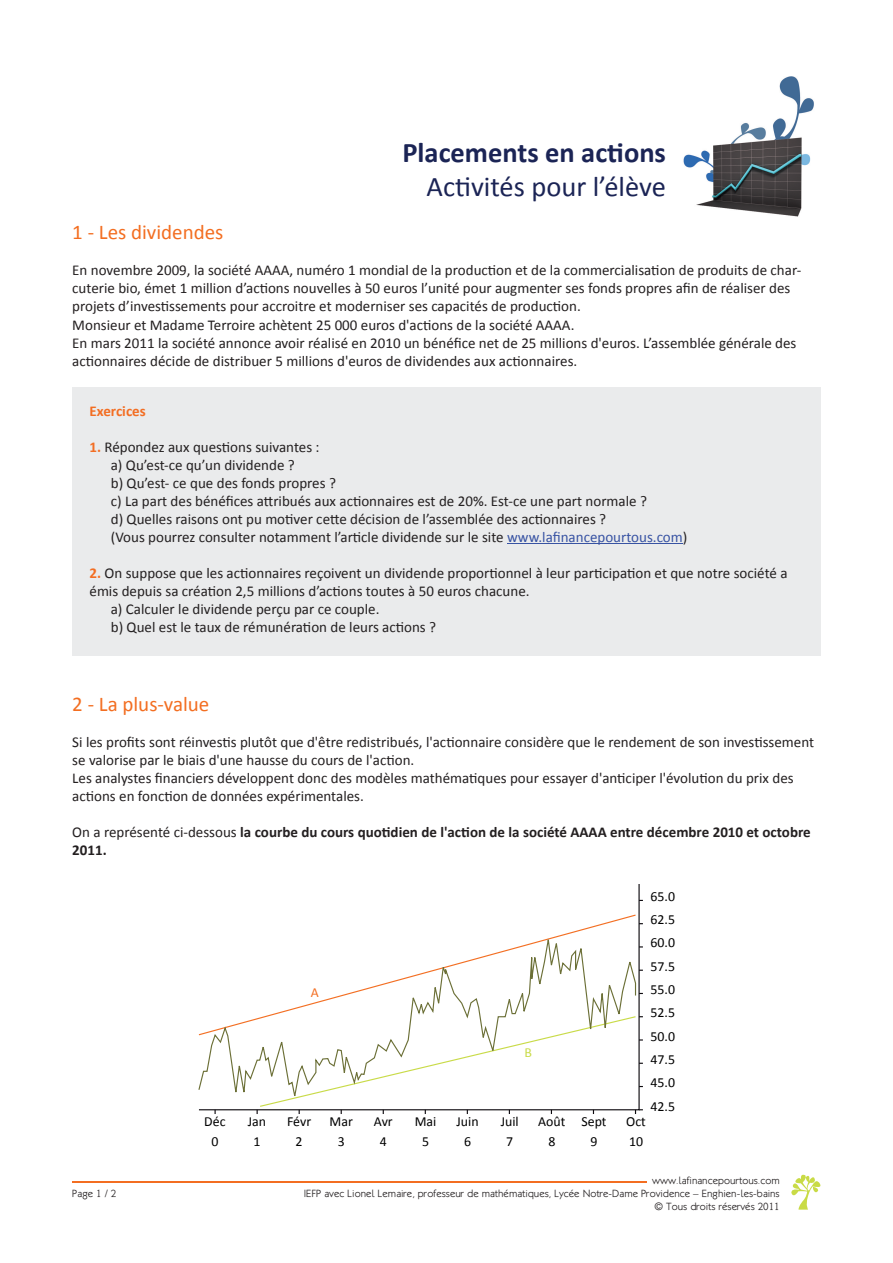
<style>
.page{position:relative;width:893px;height:1263px;background:#fff}
.page>*{position:absolute;margin:0;border:0;box-sizing:border-box;transform-origin:0 0}
.t1{font:28.5px "Calibri";color:#1b2455}
.t2{font:700 28.5px "Calibri";color:#1b2455}
.t3{font:21px "Calibri";color:#f36e21}
.t4{font:15px/18px "Calibri";color:#231f20}
.t5{font:700 15px/18px "Calibri";color:#231f20}
.t6{font:700 15px "Calibri";color:#f36e23}
.t7{font:13.8px/23.2px "Calibri";color:#000;text-align:justify}
.t8{font:13.8px "Calibri";color:#f36f23}
.t9{font:13.8px "Calibri";color:#c9db48}
.t10{font:300 10.5px/12.6px "Klill";color:#231f20;text-align:right}
.s1{font-weight:700;color:#f36e23}
.s2{color:#3853a3}
.s3{font-weight:400}
</style>
<div class="page">
<svg style="left:791px;top:1174px;width:30px;height:35px"></svg>
<hr style="left:72px;top:1181px;width:575px;height:1px;background:#f36e21">
<img style="left:683px;top:76px;width:131px;height:141px">
<div style="left:73px;top:387px;width:748px;height:269px;background:#eaebec"></div>
<hr style="left:507px;top:543px;width:176px;height:1px;background:#3853a3">
<svg style="left:257px;top:1015px;width:386px;height:99px"></svg>
<svg style="left:198px;top:921px;width:439px;height:181px"></svg>
<h1 class="t2" style="left:402px;top:134px;width:265px">Placements en actions</h1>
<h1 class="t1" style="left:427px;top:169px;width:241px">Activités pour l’élève</h1>
<h2 class="t3" style="left:72px;top:219px;width:153px">1 - Les dividendes</h2>
<p class="t4" style="left:72px;top:262px;width:731px">En novembre 2009, la société AAAA, numéro 1 mondial de la production et de la commercialisation de produits de char&shy;cuterie bio, émet 1 million d’actions nouvelles à 50 euros l’unité pour augmenter ses fonds propres afin de réaliser des projets d’investissements pour accroitre et moderniser ses capacités de production.<br>Monsieur et Madame Terroire achètent 25 000 euros d'actions de la société AAAA.<br>En mars 2011 la société annonce avoir réalisé en 2010 un bénéfice net de 25 millions d'euros. L’assemblée générale des actionnaires décide de distribuer 5 millions d'euros de dividendes aux actionnaires.</p>
<p class="t6" style="left:90px;top:401px;width:58px">Exercices</p>
<p class="t4" style="left:111px;top:438px;width:578px;text-indent:-21px"><span class="s1">1.</span> Répondez aux questions suivantes :<br>a) Qu’est-ce qu’un dividende ?<br>b) Qu’est- ce que des fonds propres ?<br>c) La part des bénéfices attribués aux actionnaires est de 20%. Est-ce une part normale ?<br>d) Quelles raisons ont pu motiver cette décision de l’assemblée des actionnaires ?<br>(Vous pourrez consulter notamment l’article dividende sur le site <span class="s2">www.lafinancepourtous.com</span>)</p>
<p class="t4" style="left:90px;top:564px;width:700px"><span class="s1">2.</span> On suppose que les actionnaires reçoivent un dividende proportionnel à leur participation et que notre société a</p>
<p class="t4" style="left:90px;top:582px;width:442px">émis depuis sa création 2,5 millions d’actions toutes à 50 euros chacune.</p>
<p class="t4" style="left:111px;top:600px;width:270px">a) Calculer le dividende perçu par ce couple.</p>
<p class="t4" style="left:111px;top:618px;width:327px">b) Quel est le taux de rémunération de leurs actions ?</p>
<h2 class="t3" style="left:72px;top:691px;width:139px">2 - La plus-value</h2>
<p class="t4" style="left:72px;top:733px;width:743px">Si les profits sont réinvestis plutôt que d'être redistribués, l'actionnaire considère que le rendement de son investissement se valorise par le biais d'une hausse du cours de l'action.<br>Les analystes financiers développent donc des modèles mathématiques pour essayer d'anticiper l'évolution du prix des actions en fonction de données expérimentales.</p>
<p class="t5" style="left:72px;top:823px;width:740px"><span class="s3">On a représenté ci-dessous</span> la courbe du cours quotidien de l'action de la société AAAA entre décembre 2010 et octobre<br>2011.</p>
<p class="t7" style="left:651px;top:815px;width:26px">72.5</p>
<p class="t8" style="left:311px;top:984px;width:10px">A</p>
<p class="t9" style="left:524px;top:1044px;width:9px">B</p>
<p class="t7" style="left:651px;top:885px;width:26px">65.0<br>62.5<br>60.0<br>57.5<br>55.0<br>52.5<br>50.0<br>47.5<br>45.0<br>42.5</p>
<p class="t10" style="left:72px;top:1187px;width:46px">Page 1 / 2</p>
<p class="t7" style="left:204px;top:1109px;width:23px">Déc</p>
<p class="t7" style="left:248px;top:1109px;width:20px">Jan</p>
<p class="t7" style="left:287px;top:1109px;width:26px">Févr</p>
<p class="t7" style="left:330px;top:1109px;width:25px">Mar</p>
<p class="t7" style="left:374px;top:1109px;width:20px">Avr</p>
<p class="t7" style="left:415px;top:1109px;width:23px">Mai</p>
<p class="t7" style="left:457px;top:1109px;width:24px">Juin</p>
<p class="t7" style="left:501px;top:1109px;width:20px">Juil</p>
<p class="t7" style="left:538px;top:1109px;width:70px">Août Sept</p>
<p class="t7" style="left:626px;top:1109px;width:21px">Oct</p>
<p class="t7" style="left:211px;top:1129px;width:9px">0</p>
<p class="t7" style="left:253px;top:1129px;width:9px">1</p>
<p class="t7" style="left:296px;top:1129px;width:9px">2</p>
<p class="t7" style="left:338px;top:1129px;width:9px">3</p>
<p class="t7" style="left:380px;top:1129px;width:9px">4</p>
<p class="t7" style="left:422px;top:1129px;width:9px">5</p>
<p class="t7" style="left:464px;top:1129px;width:9px">6</p>
<p class="t7" style="left:506px;top:1129px;width:9px">7</p>
<p class="t7" style="left:548px;top:1129px;width:9px">8</p>
<p class="t7" style="left:590px;top:1129px;width:9px">9</p>
<p class="t7" style="left:629px;top:1129px;width:16px">10</p>
<p class="t10" style="left:304px;top:1174px;width:477px">www.lafinancepourtous.com<br>IEFP avec Lionel Lemaire, professeur de mathématiques, Lycée Notre-Dame Providence – Enghien-les-bains © Tous droits réservés 2011</p>
</div>
